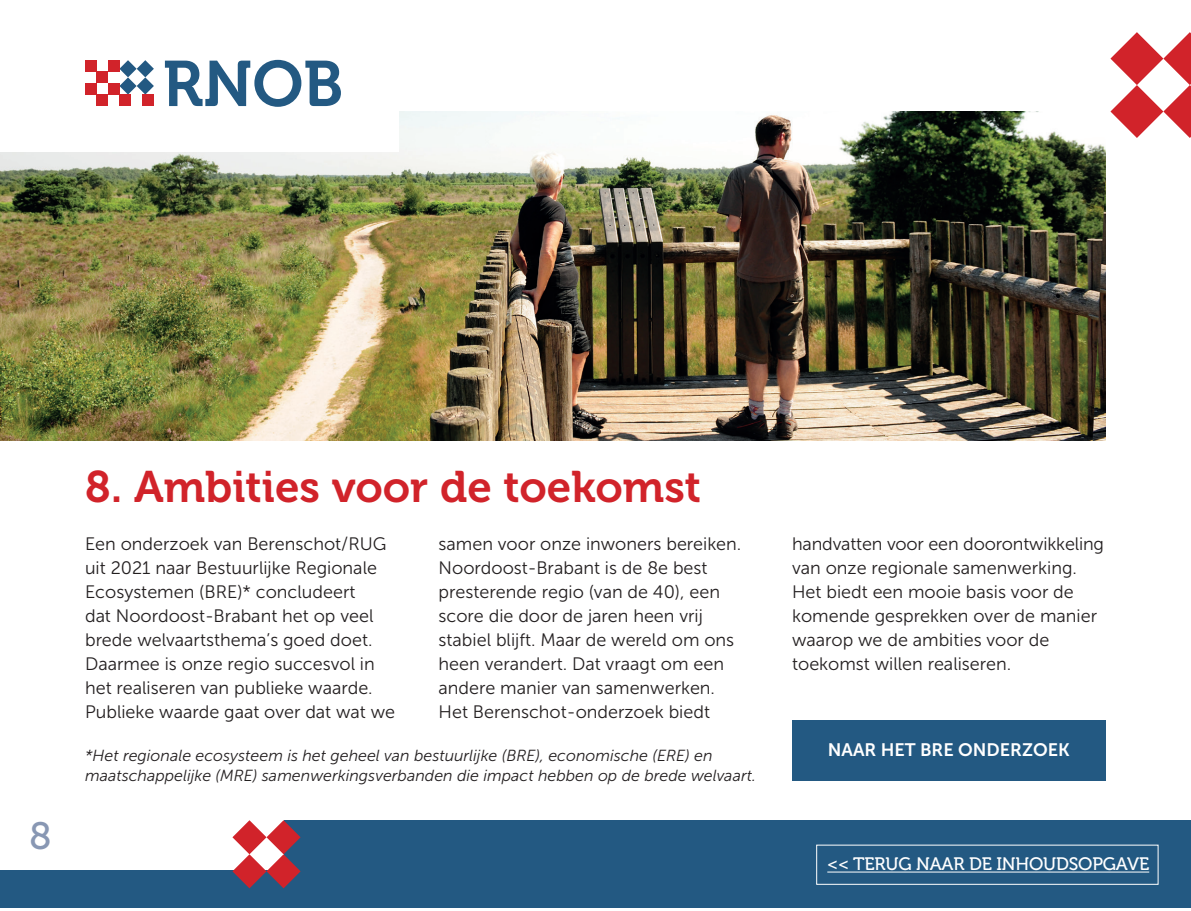
<style>
.page{position:relative;width:1191px;height:911px;background:#fff}
.page>*{position:absolute;margin:0;border:0;box-sizing:border-box;transform-origin:0 0}
.t1{font:44px "Museo 700";color:#d1232a}
.t2{font:38px "Museo 500";color:#8897b3}
.t3{font:18px/24px "Museo Sans 300";color:#231f20}
.t4{font:18px "Museo 500";letter-spacing:-.01em;color:#fff}
.t5{font:18px "Museo Sans 700";color:#fff}
.t6{font:italic 16px "Museo Sans 300";color:#231f20}
</style>
<div class="page">
<img style="left:0;top:112px;width:1106px;height:328px">
<div style="left:0;top:0;width:398px;height:151px;background:#fff"></div>
<svg style="left:119px;top:60px;width:35px;height:35px"></svg>
<div style="left:85px;top:60px;width:12px;height:12px;background:#d1232a"></div>
<div style="left:108px;top:60px;width:11px;height:12px;background:#d1232a"></div>
<div style="left:97px;top:72px;width:11px;height:11px;background:#d1232a"></div>
<div style="left:97px;top:95px;width:11px;height:11px;background:#d1232a"></div>
<div style="left:119px;top:95px;width:12px;height:11px;background:#d1232a"></div>
<div style="left:142px;top:95px;width:12px;height:11px;background:#d1232a"></div>
<div style="left:85px;top:83px;width:12px;height:12px;background:#d1232a"></div>
<div style="left:108px;top:83px;width:11px;height:12px;background:#d1232a"></div>
<svg style="left:165px;top:60px;width:176px;height:47px"></svg>
<svg style="left:1110px;top:32px;width:81px;height:106px"></svg>
<div style="left:792px;top:720px;width:314px;height:60px;background:#235982"></div>
<div style="left:0;top:820px;width:1191px;height:88px;background:#235982"></div>
<div style="left:0;top:813px;width:283px;height:57px;background:#fff"></div>
<svg style="left:232px;top:820px;width:68px;height:68px"></svg>
<hr style="left:827px;top:872px;width:322px;height:1px;background:#fff">
<div style="left:816px;top:845px;width:342px;height:40px;border:1px solid #fff"></div>
<h2 class="t2" style="left:29px;top:815px;width:23px">8</h2>
<h1 class="t1" style="left:85px;top:462px;width:617px">8. Ambities voor de toekomst</h1>
<p class="t3" style="left:85px;top:532px;width:311px">Een onderzoek van Berenschot/RUG uit 2021 naar Bestuurlijke Regionale Ecosystemen (BRE)* concludeert<br>dat Noordoost-Brabant het op veel brede welvaartsthema’s goed doet.<br>Daarmee is onze regio succesvol in het realiseren van publieke waarde.<br>Publieke waarde gaat over dat wat we</p>
<p class="t3" style="left:438px;top:532px;width:304px">samen voor onze inwoners bereiken.<br>Noordoost-Brabant is de 8e best presterende regio (van de 40), een score die door de jaren heen vrij stabiel blijft. Maar de wereld om ons heen verandert. Dat vraagt om een andere manier van samenwerken.<br>Het Berenschot-onderzoek biedt</p>
<p class="t3" style="left:792px;top:532px;width:313px">handvatten voor een doorontwikkeling van onze regionale samenwerking.<br>Het biedt een mooie basis voor de komende gesprekken over de manier waarop we de ambities voor de toekomst willen realiseren.</p>
<p class="t6" style="left:85px;top:747px;width:629px">*Het regionale ecosysteem is het geheel van bestuurlijke (BRE), economische (ERE) en</p>
<p class="t5" style="left:828px;top:739px;width:243px">NAAR HET BRE ONDERZOEK</p>
<p class="t6" style="left:85px;top:767px;width:672px">maatschappelijke (MRE) samenwerkingsverbanden die impact hebben op de brede welvaart.</p>
<p class="t4" style="left:827px;top:854px;width:323px">&lt;&lt; TERUG NAAR DE INHOUDSOPGAVE</p>
</div>
